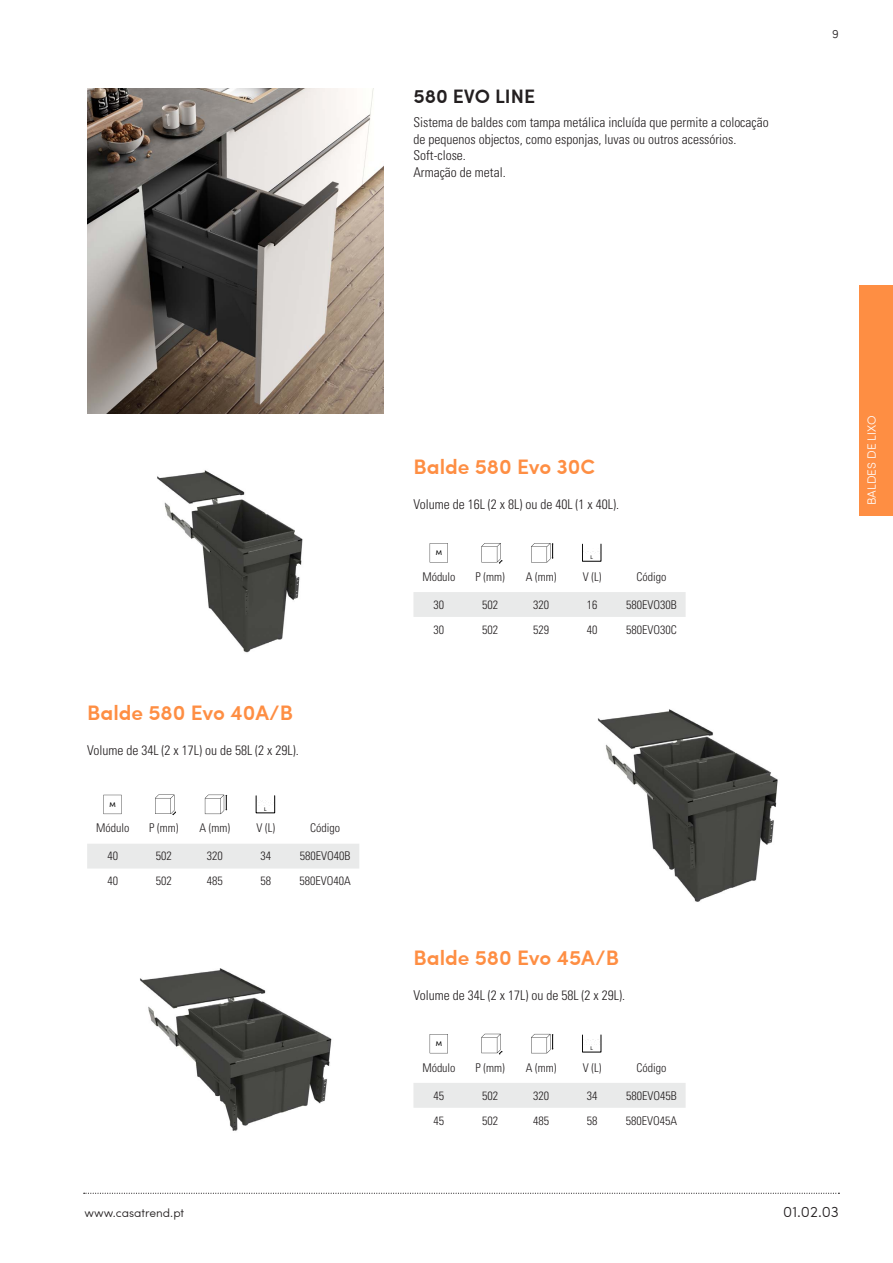
<style>
.page{position:relative;width:893px;height:1263px;background:#fff}
.page>*{position:absolute;margin:0;border:0;box-sizing:border-box;transform-origin:0 0}
.t1{font:600 21px "Sofia Pro";color:#fe8e43}
.t2{font:600 19.5px "Sofia Pro";color:#231f20}
.t3{font:300 15px "Sofia Pro";color:#231f20}
.t4{font:300 condensed 13.5px/16.5px "Univers LT Std";color:#231f20}
.Tabela{font:300 condensed 12px "Univers LT Std";color:#231f20}
.t5{font:300 12px "Sofia Pro";color:#231f20}
.t6{font:300 12px "Sofia Pro";color:#fff}
.t7{font:500 6.75px "Sofia Pro";color:#000}
.t8{font:500 5.4px "Sofia Pro";color:#000}
</style>
<div class="page">
<svg style="left:84px;top:1193px;width:755px;height:1px"></svg>
<div style="left:859px;top:285px;width:34px;height:231px;background:#fe8e43"></div>
<img style="left:87px;top:88px;width:297px;height:325px">
<img style="left:157px;top:470px;width:146px;height:183px">
<div style="left:413px;top:592px;width:273px;height:25px;background:#e9eaea"></div>
<svg style="left:531px;top:543px;width:23px;height:19px"></svg>
<svg style="left:430px;top:543px;width:18px;height:19px"></svg>
<svg style="left:481px;top:543px;width:21px;height:20px"></svg>
<img style="left:597px;top:709px;width:181px;height:193px">
<div style="left:87px;top:844px;width:272px;height:24px;background:#e9eaea"></div>
<svg style="left:205px;top:795px;width:22px;height:19px"></svg>
<svg style="left:103px;top:795px;width:19px;height:19px"></svg>
<svg style="left:155px;top:795px;width:21px;height:20px"></svg>
<img style="left:140px;top:968px;width:192px;height:163px">
<div style="left:413px;top:1083px;width:273px;height:25px;background:#e9eaea"></div>
<svg style="left:531px;top:1034px;width:23px;height:19px"></svg>
<svg style="left:430px;top:1034px;width:18px;height:19px"></svg>
<svg style="left:481px;top:1034px;width:21px;height:20px"></svg>
<p class="t2" style="left:413px;top:81px;width:123px">580 EVO LINE</p>
<p class="t4" style="left:413px;top:114px;width:357px">Sistema de baldes com tampa metálica incluída que permite a colocação de pequenos objectos, como esponjas, luvas ou outros acessórios.</p>
<p class="t4" style="left:413px;top:147px;width:54px">Soft-close.</p>
<p class="t4" style="left:413px;top:164px;width:94px">Armação de metal.</p>
<p class="t5" style="left:832px;top:25px;width:8px">9</p>
<p class="t1" style="left:87px;top:697px;width:207px">Balde 580 Evo 40A/B</p>
<p class="t4" style="left:87px;top:741px;width:213px">Volume de 34L (2 x 17L) ou de 58L (2 x 29L).</p>
<p class="t7" style="left:110px;top:799px;width:8px">M</p>
<p class="t8" style="left:264px;top:805px;width:4px">L</p>
<p class="Tabela" style="left:96px;top:821px;width:35px">Módulo</p>
<p class="Tabela" style="left:149px;top:821px;width:31px">P (mm)</p>
<p class="Tabela" style="left:199px;top:821px;width:32px">A (mm)</p>
<p class="Tabela" style="left:256px;top:821px;width:20px">V (L)</p>
<p class="Tabela" style="left:310px;top:821px;width:31px">Código</p>
<p class="Tabela" style="left:107px;top:849px;width:12px">40</p>
<p class="Tabela" style="left:156px;top:849px;width:17px">502</p>
<p class="Tabela" style="left:207px;top:849px;width:17px">320</p>
<p class="Tabela" style="left:260px;top:849px;width:12px">34</p>
<p class="Tabela" style="left:300px;top:849px;width:52px">580EVO40B</p>
<p class="Tabela" style="left:107px;top:874px;width:12px">40</p>
<p class="Tabela" style="left:156px;top:874px;width:17px">502</p>
<p class="Tabela" style="left:207px;top:874px;width:17px">485</p>
<p class="Tabela" style="left:260px;top:874px;width:12px">58</p>
<p class="Tabela" style="left:300px;top:874px;width:53px">580EVO40A</p>
<p class="t5" style="left:84px;top:1204px;width:101px">www.casatrend.pt</p>
<p class="t1" style="left:413px;top:451px;width:183px">Balde 580 Evo 30C</p>
<p class="t4" style="left:413px;top:496px;width:207px">Volume de 16L (2 x 8L) ou de 40L (1 x 40L).</p>
<p class="t7" style="left:436px;top:548px;width:8px">M</p>
<p class="t8" style="left:590px;top:554px;width:4px">L</p>
<p class="Tabela" style="left:422px;top:569px;width:35px">Módulo</p>
<p class="Tabela" style="left:475px;top:569px;width:31px">P (mm)</p>
<p class="Tabela" style="left:526px;top:569px;width:32px">A (mm)</p>
<p class="Tabela" style="left:583px;top:569px;width:20px">V (L)</p>
<p class="Tabela" style="left:637px;top:569px;width:31px">Código</p>
<p class="Tabela" style="left:434px;top:597px;width:12px">30</p>
<p class="Tabela" style="left:482px;top:597px;width:17px">502</p>
<p class="Tabela" style="left:533px;top:597px;width:17px">320</p>
<p class="Tabela" style="left:587px;top:597px;width:12px">16</p>
<p class="Tabela" style="left:626px;top:597px;width:52px">580EVO30B</p>
<p class="Tabela" style="left:434px;top:622px;width:12px">30</p>
<p class="Tabela" style="left:482px;top:622px;width:17px">502</p>
<p class="Tabela" style="left:533px;top:622px;width:17px">529</p>
<p class="Tabela" style="left:587px;top:622px;width:12px">40</p>
<p class="Tabela" style="left:626px;top:622px;width:52px">580EVO30C</p>
<p class="t1" style="left:413px;top:942px;width:207px">Balde 580 Evo 45A/B</p>
<p class="t4" style="left:413px;top:987px;width:213px">Volume de 34L (2 x 17L) ou de 58L (2 x 29L).</p>
<p class="t7" style="left:436px;top:1038px;width:8px">M</p>
<p class="t8" style="left:590px;top:1044px;width:4px">L</p>
<p class="Tabela" style="left:422px;top:1060px;width:35px">Módulo</p>
<p class="Tabela" style="left:475px;top:1060px;width:31px">P (mm)</p>
<p class="Tabela" style="left:526px;top:1060px;width:32px">A (mm)</p>
<p class="Tabela" style="left:583px;top:1060px;width:20px">V (L)</p>
<p class="Tabela" style="left:637px;top:1060px;width:31px">Código</p>
<p class="Tabela" style="left:434px;top:1088px;width:12px">45</p>
<p class="Tabela" style="left:482px;top:1088px;width:17px">502</p>
<p class="Tabela" style="left:533px;top:1088px;width:17px">320</p>
<p class="Tabela" style="left:587px;top:1088px;width:12px">34</p>
<p class="Tabela" style="left:626px;top:1088px;width:52px">580EVO45B</p>
<p class="Tabela" style="left:434px;top:1113px;width:12px">45</p>
<p class="Tabela" style="left:482px;top:1113px;width:17px">502</p>
<p class="Tabela" style="left:533px;top:1113px;width:17px">485</p>
<p class="Tabela" style="left:587px;top:1113px;width:12px">58</p>
<p class="Tabela" style="left:626px;top:1113px;width:53px">580EVO45A</p>
<p class="t6" style="left:863px;top:505px;width:92px;rotate:-90deg">BALDES DE LIXO</p>
<p class="t3" style="left:783px;top:1201px;width:57px">01.02.03</p>
</div>
